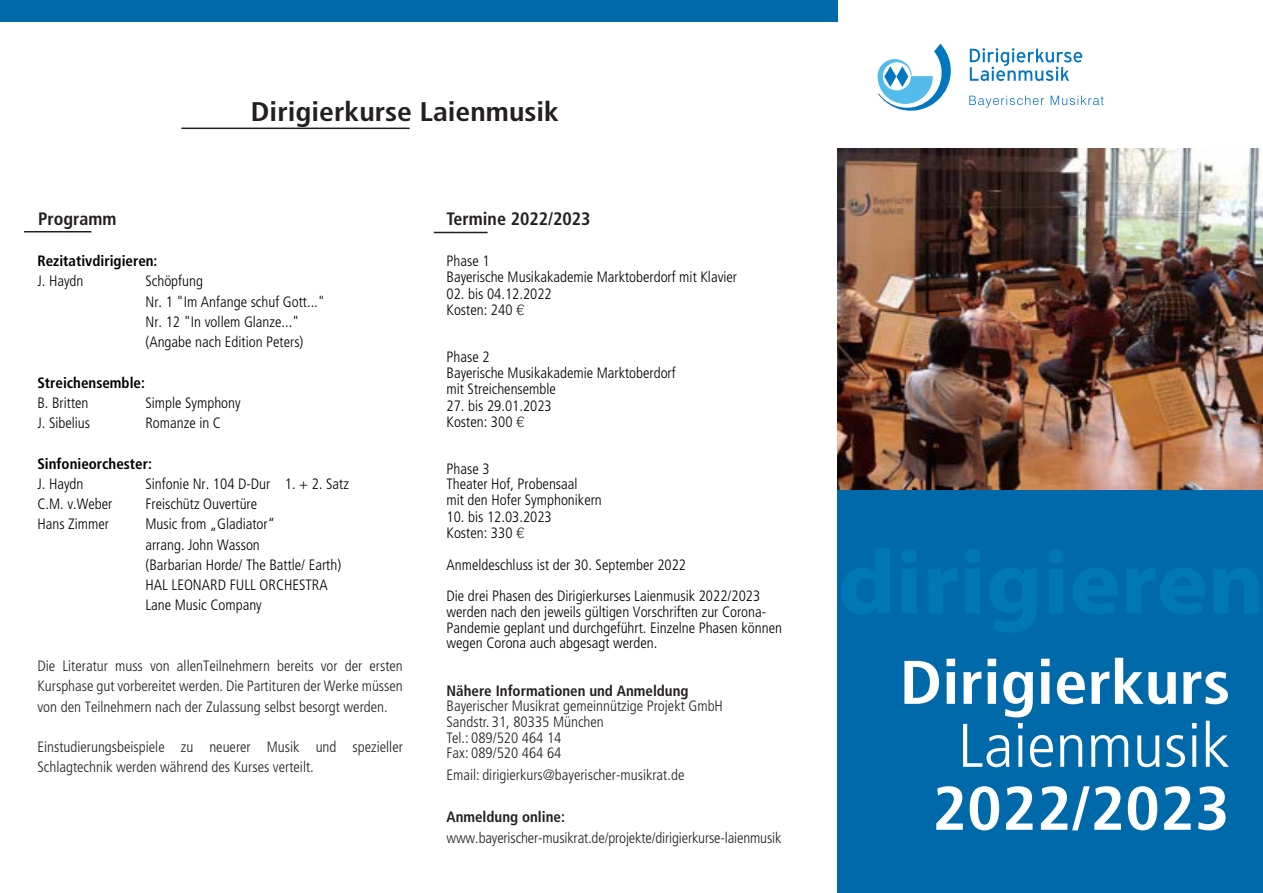
<style>
.page{position:relative;width:1263px;height:893px;background:#fff}
.page>*{position:absolute;margin:0;border:0;box-sizing:border-box;transform-origin:0 0}
.t1{font:700 condensed 61.5px "Frutiger";color:#fff;scale:1.09 1}
.t2{font:300 condensed 61.5px "Frutiger";color:#fff;scale:1.09 1}
.t3{font:700 condensed 27px "Frutiger";color:#231f20;scale:1.1 1}
.t4{font:700 condensed 18px "Frutiger";color:#231f20}
.t5{font:300 condensed 15px/15.8px "Frutiger";color:#000}
.t6{font:300 condensed 15px/20.2px "Frutiger";color:#231f20}
.t7{font:700 condensed 15px "Frutiger";color:#000}
.t8{font:700 condensed 15px "Frutiger";color:#231f20}
.s1{font-family:"Helvetica";font-stretch:normal;color:#231f20}
</style>
<div class="page">
<img style="left:838px;top:149px;width:425px;height:744px">
<div style="left:838px;top:658px;width:425px;height:83px;background:#0069aa"></div>
<hr style="left:181px;top:128px;width:229px;height:1px;background:#231f20">
<hr style="left:24px;top:231px;width:67px;height:1px;background:#231f20">
<hr style="left:434px;top:232px;width:54px;height:1px;background:#231f20">
<svg style="left:877px;top:44px;width:74px;height:67px"></svg>
<svg style="left:970px;top:48px;width:112px;height:33px"></svg>
<svg style="left:969px;top:96px;width:75px;height:12px"></svg>
<svg style="left:1051px;top:96px;width:53px;height:9px"></svg>
<div style="left:0;top:0;width:838px;height:22px;background:#0069aa"></div>
<h2 class="t3" style="left:251px;top:101px;width:282px">Dirigierkurse Laienmusik</h2>
<p class="t4" style="left:38px;top:211px;width:80px">Programm</p>
<p class="t4" style="left:446px;top:212px;width:146px">Termine 2022/2023</p>
<p class="t7" style="left:37px;top:255px;width:122px">Rezitativdirigieren:</p>
<p class="t5" style="left:37px;top:274px;width:48px">J. Haydn</p>
<p class="t5" style="left:145px;top:272px;width:181px;line-height:20.2px">Schöpfung<br>Nr. 1 "Im Anfange schuf Gott..."<br>Nr. 12 "In vollem Glanze..." (Angabe nach Edition Peters)</p>
<p class="t7" style="left:37px;top:376px;width:109px">Streichensemble:</p>
<p class="t5" style="left:37px;top:396px;width:53px">B. Britten</p>
<p class="t5" style="left:145px;top:396px;width:97px">Simple Symphony</p>
<p class="t5" style="left:37px;top:416px;width:54px">J. Sibelius</p>
<p class="t5" style="left:145px;top:416px;width:77px">Romanze in C</p>
<p class="t7" style="left:37px;top:457px;width:116px">Sinfonieorchester:</p>
<p class="t5" style="left:37px;top:477px;width:48px">J. Haydn</p>
<p class="t5" style="left:145px;top:477px;width:205px">Sinfonie Nr. 104 D-Dur 1. + 2. Satz</p>
<p class="t5" style="left:37px;top:497px;width:76px">C.M. v.Weber</p>
<p class="t5" style="left:145px;top:497px;width:113px">Freischütz Ouvertüre</p>
<p class="t5" style="left:37px;top:517px;width:73px">Hans Zimmer</p>
<p class="t5" style="left:145px;top:515px;width:197px;line-height:20.2px">Music from „Gladiator“<br>arrang. John Wasson<br>(Barbarian Horde/ The Battle/ Earth)<br>HAL LEONARD FULL ORCHESTRA<br>Lane Music Company</p>
<p class="t6" style="left:37px;top:657px;width:367px;text-align:justify">Die Literatur muss von allenTeilnehmern bereits vor der ersten Kursphase gut vorbereitet werden. Die Partituren der Werke müssen von den Teilnehmern nach der Zulassung selbst besorgt werden.</p>
<p class="t6" style="left:37px;top:738px;width:367px">Einstudierungsbeispiele zu neuerer Musik und spezieller<br>Schlagtechnik werden während des Kurses verteilt.</p>
<p class="t5" style="left:446px;top:254px;width:292px">Phase 1<br>Bayerische Musikakademie Marktoberdorf mit Klavier</p>
<p class="t5" style="left:446px;top:287px;width:107px">02. bis 04.12.2022<br>Kosten: 240 <span class="s1">€</span></p>
<p class="t5" style="left:446px;top:350px;width:231px">Phase 2<br>Bayerische Musikakademie Marktoberdorf mit Streichensemble</p>
<p class="t5" style="left:446px;top:399px;width:107px">27. bis 29.01.2023<br>Kosten: 300 <span class="s1">€</span></p>
<p class="t5" style="left:446px;top:462px;width:157px">Phase 3<br>Theater Hof, Probensaal<br>mit den Hofer Symphonikern</p>
<p class="t5" style="left:446px;top:510px;width:107px">10. bis 12.03.2023<br>Kosten: 330 <span class="s1">€</span></p>
<p class="t5" style="left:446px;top:550px;width:315px;line-height:31.5px">Anmeldeschluss ist der 30. September 2022<br>Die drei Phasen des Dirigierkurses Laienmusik 2022/2023</p>
<p class="t5" style="left:446px;top:605px;width:337px">werden nach den jeweils gültigen Vorschriften zur Corona-<br>Pandemie geplant und durchgeführt. Einzelne Phasen können wegen Corona auch abgesagt werden.</p>
<p class="t8" style="left:446px;top:684px;width:244px">Nähere Informationen und Anmeldung</p>
<p class="t6" style="left:446px;top:699px;width:278px;line-height:15.8px">Bayerischer Musikrat gemeinnützige Projekt GmbH<br>Sandstr. 31, 80335 München<br>Tel.: 089/520 464 14<br>Fax: 089/520 464 64</p>
<p class="t6" style="left:446px;top:766px;width:239px">Email: dirigierkurs@bayerischer-musikrat.de</p>
<p class="t8" style="left:446px;top:811px;width:120px">Anmeldung online:</p>
<p class="t6" style="left:446px;top:829px;width:336px">www.bayerischer-musikrat.de/projekte/dirigierkurse-laienmusik</p>
<h1 class="t1" style="left:900px;top:658px;width:305px">Dirigierkurs</h1>
<h1 class="t2" style="left:958px;top:721px;width:251px">Laienmusik</h1>
<h1 class="t1" style="left:932px;top:784px;width:274px">2022/2023</h1>
</div>
